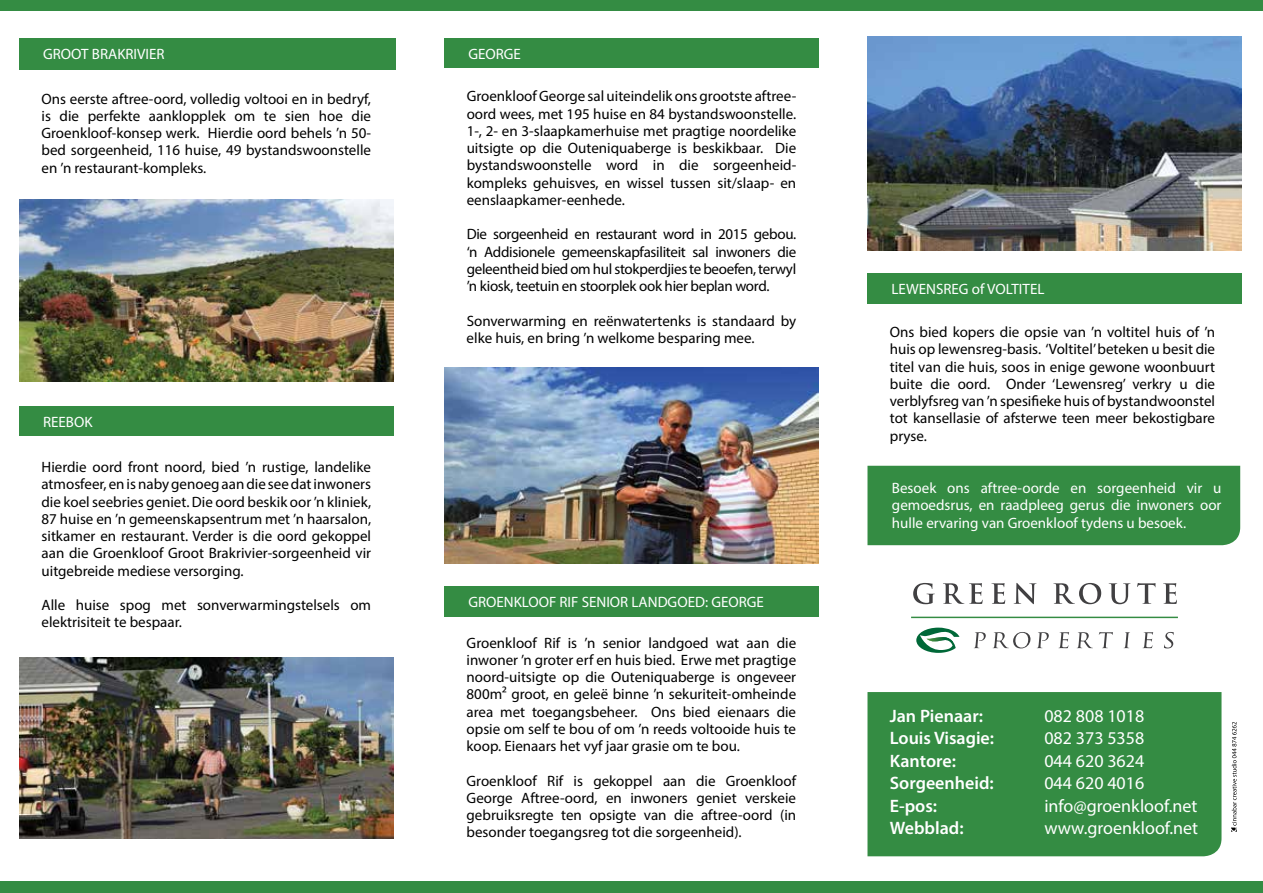
<style>
.page{position:relative;width:1263px;height:893px;background:#fff}
.page>*{position:absolute;margin:0;border:0;box-sizing:border-box;transform-origin:0 0}
.t1{font:18px "Myriad Pro";color:#fff}
.t2{font:600 18px "Myriad Pro";color:#fff}
.t3{font:15px/17.2px "Myriad Pro";color:#000;text-align:justify}
.t4{font:15px/17.2px "Myriad Pro";color:#fff;text-align:justify}
</style>
<div class="page">
<div style="left:444px;top:586px;width:375px;height:30px;background:#348c43"></div>
<img style="left:444px;top:368px;width:375px;height:195px">
<div style="left:444px;top:38px;width:375px;height:30px;background:#348c43"></div>
<div style="left:0;top:0;width:1263px;height:11px;background:#348c43"></div>
<div style="left:0;top:881px;width:1263px;height:12px;background:#348c43"></div>
<div style="left:19px;top:38px;width:376px;height:31px;background:#348c43"></div>
<div style="left:19px;top:407px;width:374px;height:29px;background:#348c43"></div>
<img style="left:19px;top:200px;width:374px;height:182px">
<img style="left:20px;top:658px;width:374px;height:181px">
<svg style="left:1231px;top:722px;width:6px;height:110px"></svg>
<div style="left:867px;top:692px;width:354px;height:164px;background:#348c43"></div>
<div style="left:867px;top:466px;width:373px;height:79px;background:#348c43"></div>
<div style="left:867px;top:274px;width:375px;height:30px;background:#348c43"></div>
<img style="left:867px;top:37px;width:375px;height:213px">
<svg style="left:913px;top:583px;width:22px;height:21px"></svg>
<svg style="left:943px;top:583px;width:39px;height:21px"></svg>
<svg style="left:991px;top:583px;width:14px;height:21px"></svg>
<svg style="left:1014px;top:583px;width:22px;height:21px"></svg>
<svg style="left:1053px;top:583px;width:48px;height:21px"></svg>
<svg style="left:1109px;top:583px;width:21px;height:21px"></svg>
<svg style="left:1137px;top:583px;width:18px;height:21px"></svg>
<svg style="left:1163px;top:583px;width:14px;height:21px"></svg>
<svg style="left:974px;top:632px;width:12px;height:16px"></svg>
<svg style="left:993px;top:632px;width:38px;height:16px"></svg>
<svg style="left:1037px;top:632px;width:12px;height:16px"></svg>
<svg style="left:1058px;top:632px;width:11px;height:16px"></svg>
<svg style="left:1077px;top:632px;width:16px;height:16px"></svg>
<svg style="left:1099px;top:632px;width:14px;height:16px"></svg>
<svg style="left:1123px;top:632px;width:7px;height:16px"></svg>
<svg style="left:1142px;top:632px;width:11px;height:16px"></svg>
<svg style="left:1164px;top:632px;width:10px;height:16px"></svg>
<svg style="left:916px;top:627px;width:43px;height:26px"></svg>
<hr style="left:911px;top:617px;width:267px;height:1px;background:#348c43">
<p class="t4" style="left:43px;top:46px;width:123px">GROOT BRAKRIVIER</p>
<p class="t3" style="left:41px;top:90px;width:331px">Ons eerste aftree-oord, volledig voltooi en in bedryf, is die perfekte aanklopplek om te sien hoe die Groenkloof-konsep werk. Hierdie oord behels ’n 50- bed sorgeenheid, 116 huise, 49 bystandswoonstelle en ’n restaurant-kompleks.</p>
<p class="t4" style="left:43px;top:413px;width:51px">REEBOK</p>
<p class="t3" style="left:41px;top:458px;width:331px">Hierdie oord front noord, bied ’n rustige, landelike atmosfeer, enisnabygenoegaandie seedatinwoners die koel seebries geniet. Die oord beskik oor ’n kliniek, 87 huise en ’n gemeenskapsentrum met ’n haarsalon, sitkamer en restaurant. Verder is die oord gekoppel aan die Groenkloof Groot Brakrivier-sorgeenheid vir uitgebreide mediese versorging.</p>
<p class="t3" style="left:42px;top:596px;width:331px">Alle huise spog met sonverwarmingstelsels om elektrisiteit te bespaar.</p>
<p class="t4" style="left:468px;top:45px;width:54px">GEORGE</p>
<p class="t3" style="left:467px;top:88px;width:331px">GroenkloofGeorge sal uiteindelik ons grootste aftree&shy;oord wees, met 195 huise en 84 bystandswoonstelle.<br>1-, 2- en 3-slaapkamerhuise met pragtige noordelike uitsigte op die Outeniquaberge is beskikbaar. Die bystandswoonstelle word in die sorgeenheid&shy;kompleks gehuisves, en wissel tussen sit/slaap- en eenslaapkamer-eenhede.</p>
<p class="t3" style="left:467px;top:226px;width:331px">Die sorgeenheid en restaurant word in 2015 gebou. ‘n Addisionele gemeenskapfasiliteit sal inwoners die geleentheidbiedomhulstokperdjiestebeoefen,terwyl ’n kiosk, teetuin en stoorplek ook hier beplan word.</p>
<p class="t3" style="left:467px;top:312px;width:331px">Sonverwarming en reënwatertenks is standaard by elke huis, en bring ’n welkome besparing mee.</p>
<p class="t4" style="left:468px;top:593px;width:297px">GROENKLOOF RIF SENIOR LANDGOED: GEORGE</p>
<p class="t3" style="left:467px;top:634px;width:331px">Groenkloof Rif is ’n senior landgoed wat aan die inwoner ’n groter erf en huis bied. Erwe met pragtige noord-uitsigte op die Outeniquaberge is ongeveer 800m² groot, en geleë binne ’n sekuriteit-omheinde area met toegangsbeheer. Ons bied eienaars die opsie om self te bou of om ’n reeds voltooide huis te koop. Eienaars het vyf jaar grasie om te bou.</p>
<p class="t3" style="left:467px;top:772px;width:331px">Groenkloof Rif is gekoppel aan die Groenkloof George Aftree-oord, en inwoners geniet verskeie gebruiksregte ten opsigte van die aftree-oord (in besonder toegangsreg tot die sorgeenheid).</p>
<p class="t4" style="left:891px;top:280px;width:154px">LEWENSREG of VOLTITEL</p>
<p class="t3" style="left:890px;top:323px;width:327px">Ons bied kopers die opsie van ’n voltitel huis of ’n huis op lewensreg-basis. ‘Voltitel’beteken u besit die titel van die huis, soos in enige gewone woonbuurt buite die oord. Onder ‘Lewensreg’ verkry u die verblyfsreg van ’n spesifieke huis of bystandwoonstel tot kansellasie of afsterwe teen meer bekostigbare pryse.</p>
<p class="t4" style="left:892px;top:479px;width:331px">Besoek ons aftree-oorde en sorgeenheid vir u gemoedsrus, en raadpleeg gerus die inwoners oor hulle ervaring van Groenkloof tydens u besoek.</p>
<p class="t2" style="left:890px;top:704px;width:95px">Jan Pienaar:</p>
<p class="t1" style="left:1044px;top:704px;width:101px">082 808 1018</p>
<p class="t2" style="left:890px;top:727px;width:106px">Louis Visagie:</p>
<p class="t1" style="left:1044px;top:727px;width:101px">082 373 5358</p>
<p class="t2" style="left:890px;top:749px;width:68px">Kantore:</p>
<p class="t1" style="left:1044px;top:749px;width:101px">044 620 3624</p>
<p class="t2" style="left:890px;top:772px;width:105px">Sorgeenheid:</p>
<p class="t1" style="left:1044px;top:772px;width:101px">044 620 4016</p>
<p class="t2" style="left:890px;top:794px;width:49px">E-pos:</p>
<p class="t1" style="left:1044px;top:794px;width:155px">info@groenkloof.net</p>
<p class="t2" style="left:890px;top:817px;width:75px">Webblad:</p>
<p class="t1" style="left:1044px;top:817px;width:155px">www.groenkloof.net</p>
</div>
